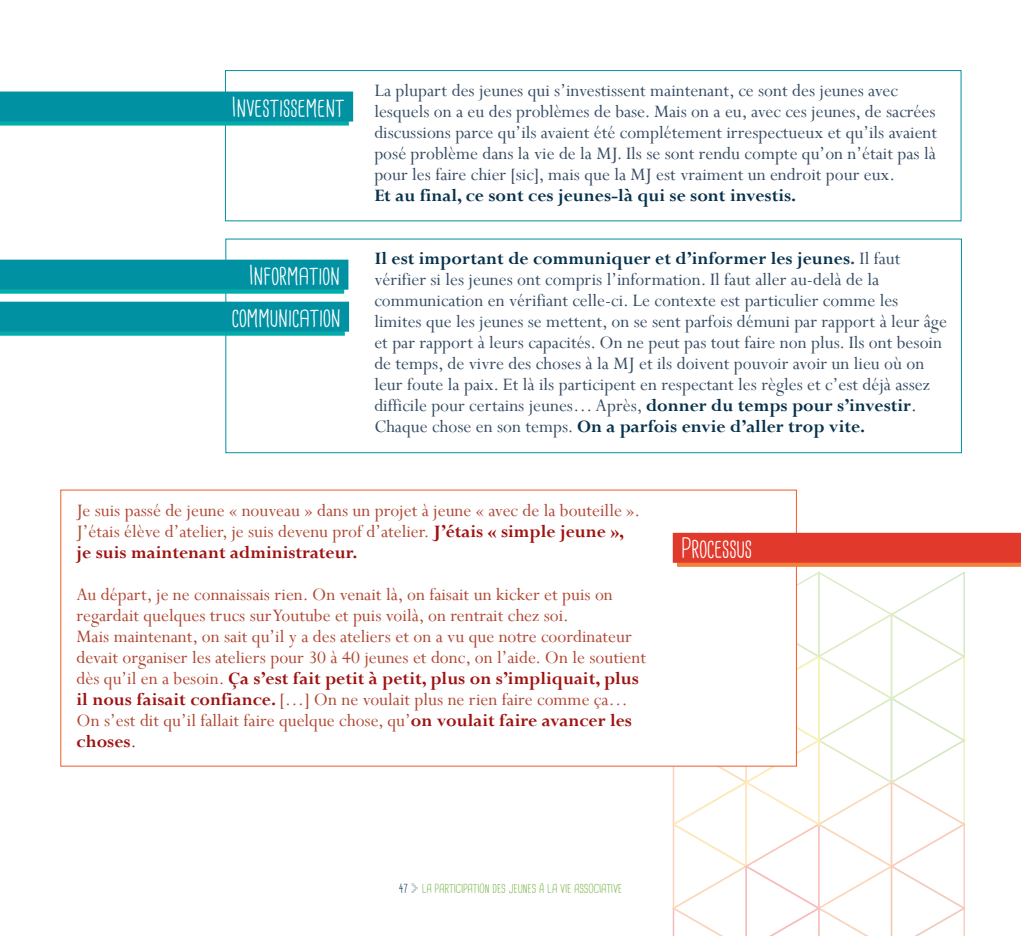
<style>
.page{position:relative;width:1021px;height:936px;background:#fff}
.page>*{position:absolute;margin:0;border:0;box-sizing:border-box;transform-origin:0 0}
.t1{font:27px/42px "Cardenio Modern";color:#fff;text-align:right}
.t2{font:19.5px/21px "Perpetua";color:#354b63}
.t3{font:19.5px/21px "Perpetua";color:#af4530}
.t4{font:700 19.5px "Perpetua";color:#07324d}
.t5{font:12px "Cardenio Modern";color:#74b343}
.s1{font-weight:700;color:#07324d}
.s2{font-weight:700}
.s3{color:#07324d}
.s4{font-weight:700;color:#9e1311}
.s5{color:#9e1311}
.s6{font-family:"Simple Direction Arrows";font-size:16.5px;color:#07324d}
</style>
<div class="page">
<div style="left:225px;top:70px;width:736px;height:151px;background:#fff;border:1px solid #0091a2"></div>
<div style="left:225px;top:239px;width:736px;height:214px;background:#fff;border:1px solid #0091a2"></div>
<div style="left:0;top:121px;width:349px;height:5px;background:#00adab"></div>
<div style="left:0;top:91px;width:353px;height:30px;background:#0091a2"></div>
<div style="left:0;top:289px;width:344px;height:5px;background:#00adab"></div>
<div style="left:0;top:259px;width:348px;height:30px;background:#0091a2"></div>
<div style="left:0;top:331px;width:345px;height:5px;background:#00adab"></div>
<div style="left:0;top:301px;width:349px;height:30px;background:#0091a2"></div>
<svg style="left:670px;top:570px;width:296px;height:365px"></svg>
<div style="left:60px;top:489px;width:736px;height:277px;background:#fff"></div>
<div style="left:677px;top:562px;width:343px;height:5px;background:#f47f38"></div>
<div style="left:672px;top:532px;width:348px;height:30px;background:#e1392c"></div>
<h1 class="t1" style="left:178px;top:88px;width:169px">Investissement</h1>
<h1 class="t1" style="left:141px;top:256px;width:39px">I</h1>
<h1 class="t1" style="left:232px;top:256px;width:110px">nformation communication</h1>
<p class="t2" style="left:374px;top:80px;width:564px">La plupart des jeunes qui s’investissent maintenant, ce sont des jeunes avec lesquels on a eu des problèmes de base. Mais on a eu, avec ces jeunes, de sacrées discussions parce qu’ils avaient été complétement irrespectueux et qu’ils avaient posé problème dans la vie de la MJ. Ils se sont rendu compte qu’on n’était pas là pour les faire chier [sic], mais que la MJ est vraiment un endroit pour eux.</p>
<p class="t4" style="left:374px;top:183px;width:423px">Et au final, ce sont ces jeunes-là qui se sont investis.</p>
<p class="t2" style="left:374px;top:248px;width:574px"><span class="s1">Il est important de communiquer et d’informer les jeunes</span><span class="s2">.</span> Il faut vérifier si les jeunes ont compris l’information. Il faut aller au-delà de la communication en vérifiant celle-ci. Le contexte est particulier comme les limites que les jeunes se mettent, on se sent parfois démuni par rapport à leur âge et par rapport à leurs capacités. On ne peut pas tout faire non plus. Ils ont besoin de temps, de vivre des choses à la MJ et ils doivent pouvoir avoir un lieu où on leur foute la paix. Et là ils participent en respectant les règles et c’est déjà assez difficile pour certains jeunes… Après, <span class="s1">donner du temps pour s’investir</span><span class="s3">.<br></span>Chaque chose en son temps. <span class="s1">On a parfois envie d’aller trop vite.</span></p>
<p class="t3" style="left:77px;top:500px;width:565px">Je suis passé de jeune « nouveau » dans un projet à jeune « avec de la bouteille ».<br>J’étais élève d’atelier, je suis devenu prof d’atelier. <span class="s4">J’étais « simple jeune », je suis maintenant administrateur.</span></p>
<p class="t3" style="left:77px;top:584px;width:571px">Au départ, je ne connaissais rien. On venait là, on faisait un kicker et puis on regardait quelques trucs sur Youtube et puis voilà, on rentrait chez soi.<br>Mais maintenant, on sait qu’il y a des ateliers et on a vu que notre coordinateur devait organiser les ateliers pour 30 à 40 jeunes et donc, on l’aide. On le soutient dès qu’il en a besoin. <span class="s4">Ça s’est fait petit à petit, plus on s’impliquait, plus il nous faisait confiance.</span> […] On ne voulait plus ne rien faire comme ça… On s’est dit qu’il fallait faire quelque chose, qu’<span class="s4">on voulait faire avancer les choses</span><span class="s5">.</span></p>
<h1 class="t1" style="left:681px;top:529px;width:72px">Processus</h1>
<p class="t5" style="left:399px;top:881px;width:224px"><span class="s3">47</span> <span class="s6">y</span> La participation des jeunes à la vie associative</p>
</div>
